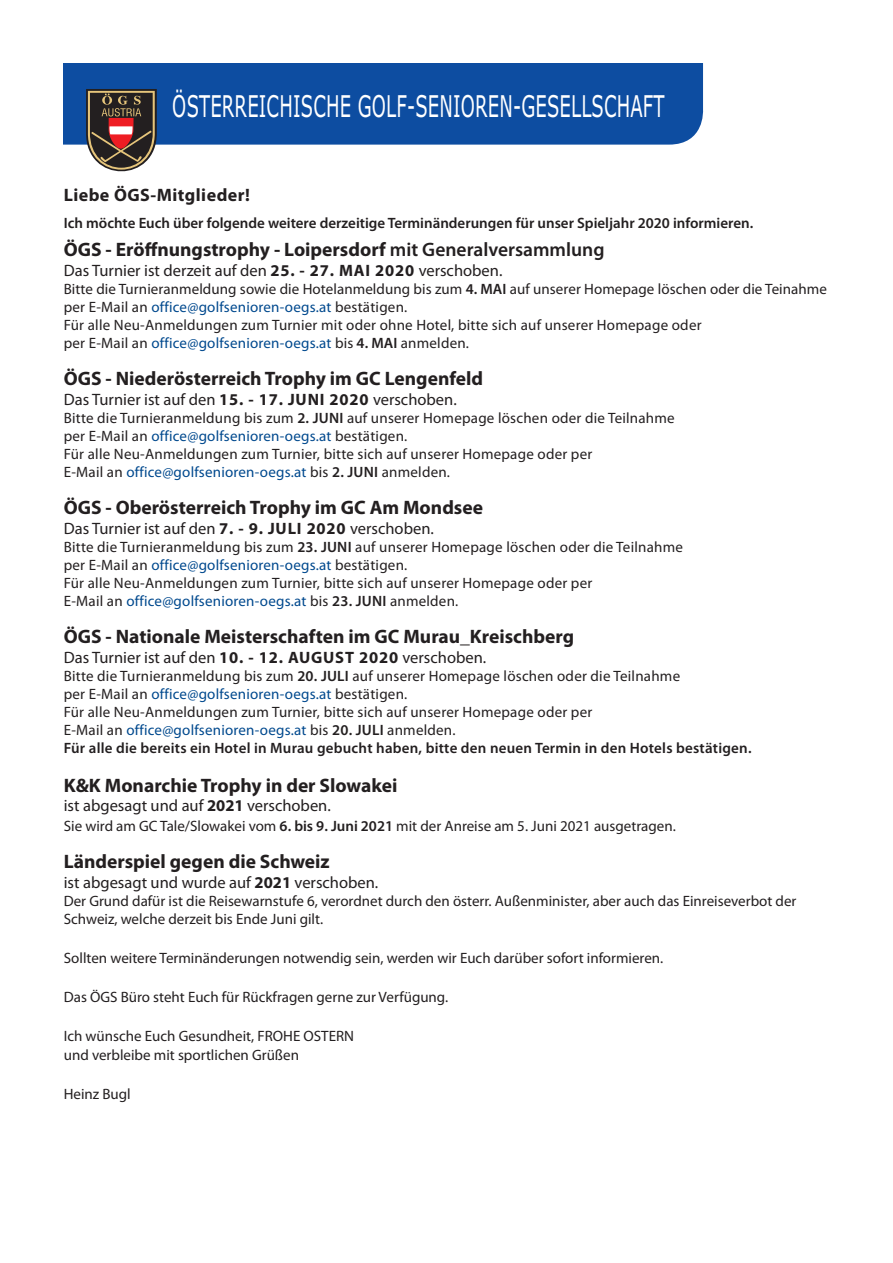
<style>
.page{position:relative;width:893px;height:1263px;background:#fff}
.page>*{position:absolute;margin:0;border:0;box-sizing:border-box;transform-origin:0 0}
.t1{font:30px "Verdana";letter-spacing:.01em;color:#fff;scale:.6 1}
.t2{font:700 19.5px "Myriad Pro";color:#231f20}
.t3{font:700 18px "Myriad Pro";letter-spacing:.025em;color:#231f20}
.t4{font:16.5px "Myriad Pro";color:#231f20}
.t5{font:15px/18px "Myriad Pro";letter-spacing:.015em;color:#231f20}
.t6{font:600 15px "Myriad Pro";color:#231f20}
.s1{font-weight:600}
.s2{font-weight:700}
.s3{color:#01498e}
</style>
<div class="page">
<div style="left:64px;top:64px;width:639px;height:81px;background:#0d4da1"></div>
<svg style="left:86px;top:89px;width:71px;height:82px;background:#6c544a"></svg>
<h1 class="t1" style="left:172px;top:95px;width:822px">ÖSTERREICHISCHE GOLF-SENIOREN-GESELLSCHAFT</h1>
<p class="t3" style="left:64px;top:188px;width:188px">Liebe ÖGS-Mitglieder!</p>
<p class="t6" style="left:64px;top:217px;width:691px">Ich möchte Euch über folgende weitere derzeitige Terminänderungen für unser Spieljahr 2020 informieren.</p>
<h2 class="t2" style="left:64px;top:242px;width:542px">ÖGS - Eröffnungstrophy - Loipersdorf <span class="s1">mit Generalversammlung</span></h2>
<p class="t4" style="left:64px;top:264px;width:440px">Das Turnier ist derzeit auf den <span class="s2">25. - 27. MAI 2020</span> verschoben.</p>
<p class="t5" style="left:64px;top:281px;width:765px">Bitte die Turnieranmeldung sowie die Hotelanmeldung bis zum <span class="s1">4. MAI</span> auf unserer Homepage löschen oder die Teinahme per E-Mail an <span class="s3">office@golfsenioren-oegs.at</span> bestätigen.<br>Für alle Neu-Anmeldungen zum Turnier mit oder ohne Hotel, bitte sich auf unserer Homepage oder<br>per E-Mail an <span class="s3">office@golfsenioren-oegs.at</span> bis <span class="s1">4. MAI</span> anmelden.</p>
<h2 class="t2" style="left:64px;top:371px;width:421px">ÖGS - Niederösterreich Trophy im GC Lengenfeld</h2>
<p class="t4" style="left:64px;top:393px;width:395px">Das Turnier ist auf den <span class="s2">15. - 17. JUNI 2020</span> verschoben.</p>
<p class="t5" style="left:64px;top:410px;width:612px">Bitte die Turnieranmeldung bis zum <span class="s1">2. JUNI</span> auf unserer Homepage löschen oder die Teilnahme per E-Mail an <span class="s3">office@golfsenioren-oegs.at</span> bestätigen.<br>Für alle Neu-Anmeldungen zum Turnier, bitte sich auf unserer Homepage oder per<br>E-Mail an <span class="s3">office@golfsenioren-oegs.at</span> bis <span class="s1">2. JUNI</span> anmelden.</p>
<h2 class="t2" style="left:64px;top:500px;width:421px">ÖGS - Oberösterreich Trophy im GC Am Mondsee</h2>
<p class="t4" style="left:64px;top:522px;width:372px">Das Turnier ist auf den <span class="s2">7. - 9. JULI 2020</span> verschoben.</p>
<p class="t5" style="left:64px;top:539px;width:621px">Bitte die Turnieranmeldung bis zum <span class="s1">23. JUNI</span> auf unserer Homepage löschen oder die Teilnahme per E-Mail an <span class="s3">office@golfsenioren-oegs.at</span> bestätigen.<br>Für alle Neu-Anmeldungen zum Turnier, bitte sich auf unserer Homepage oder per<br>E-Mail an <span class="s3">office@golfsenioren-oegs.at</span> bis <span class="s1">23. JUNI</span> anmelden.</p>
<h2 class="t2" style="left:64px;top:629px;width:512px">ÖGS - Nationale Meisterschaften im GC Murau_Kreischberg</h2>
<p class="t4" style="left:64px;top:651px;width:424px">Das Turnier ist auf den <span class="s2">10. - 12. AUGUST 2020</span> verschoben.</p>
<p class="t5" style="left:64px;top:668px;width:689px">Bitte die Turnieranmeldung bis zum <span class="s1">20. JULI</span> auf unserer Homepage löschen oder die Teilnahme<br>per E-Mail an <span class="s3">office@golfsenioren-oegs.at</span> bestätigen.<br>Für alle Neu-Anmeldungen zum Turnier, bitte sich auf unserer Homepage oder per<br>E-Mail an <span class="s3">office@golfsenioren-oegs.at</span> bis <span class="s1">20. JULI</span> anmelden.<br><span class="s1">Für alle die bereits ein Hotel in Murau gebucht haben, bitte den neuen Termin in den Hotels bestätigen.</span></p>
<h2 class="t2" style="left:64px;top:778px;width:335px">K&amp;K Monarchie Trophy in der Slowakei</h2>
<p class="t4" style="left:64px;top:799px;width:269px">ist abgesagt und auf <span class="s2">2021</span> verschoben.</p>
<p class="t5" style="left:64px;top:818px;width:613px">Sie wird am GC Tale/Slowakei vom <span class="s1">6. bis 9. Juni 2021</span> mit der Anreise am 5. Juni 2021 ausgetragen.</p>
<h2 class="t2" style="left:64px;top:854px;width:267px">Länderspiel gegen die Schweiz</h2>
<p class="t4" style="left:64px;top:876px;width:316px">ist abgesagt und wurde auf <span class="s2">2021</span> verschoben.</p>
<p class="t5" style="left:64px;top:893px;width:734px">Der Grund dafür ist die Reisewarnstufe 6, verordnet durch den österr. Außenminister, aber auch das Einreiseverbot der<br>Schweiz, welche derzeit bis Ende Juni gilt.</p>
<p class="t5" style="left:64px;top:950px;width:601px">Sollten weitere Terminänderungen notwendig sein, werden wir Euch darüber sofort informieren.</p>
<p class="t5" style="left:64px;top:989px;width:386px">Das ÖGS Büro steht Euch für Rückfragen gerne zur Verfügung.</p>
<p class="t5" style="left:64px;top:1027px;width:292px;line-height:19.5px">Ich wünsche Euch Gesundheit, FROHE OSTERN und verbleibe mit sportlichen Grüßen</p>
<p class="t5" style="left:64px;top:1086px;width:69px">Heinz Bugl</p>
</div>
